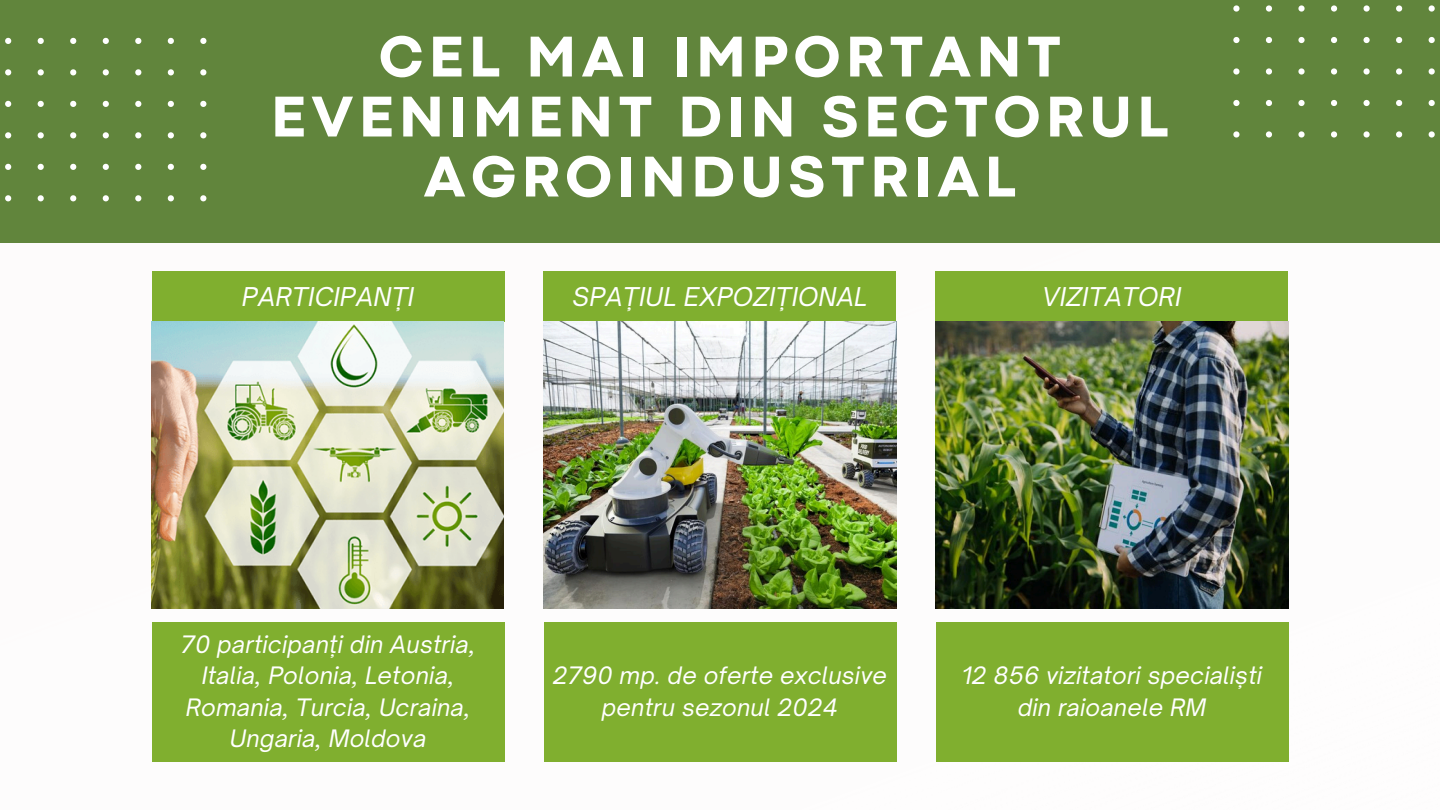
<style>
.page{position:relative;width:1440px;height:810px;background:#fff}
.page>*{position:absolute;margin:0;border:0;box-sizing:border-box;transform-origin:0 0}
.t1{font:800 60px/60px "Codec Pro";letter-spacing:.1em;color:#fff;text-align:center}
.t2{font:italic 24.8px "Open Sauce One";letter-spacing:.01em;color:#fff}
.t3{font:italic 23px/31.5px "Open Sauce One";letter-spacing:.01em;color:#fff;text-align:center}
</style>
<div class="page">
<div style="left:0;top:0;width:1440px;height:243px;background:#61853c"></div>
<div style="left:152px;top:271px;width:352px;height:50px;background:#80af2f"></div>
<div style="left:152px;top:622px;width:352px;height:139px;background:#80af2f"></div>
<div style="left:544px;top:271px;width:352px;height:50px;background:#80af2f"></div>
<div style="left:544px;top:622px;width:352px;height:139px;background:#80af2f"></div>
<div style="left:936px;top:271px;width:352px;height:50px;background:#80af2f"></div>
<div style="left:936px;top:622px;width:352px;height:139px;background:#80af2f"></div>
<svg style="left:1233px;top:5px;width:202px;height:133px"></svg>
<svg style="left:5px;top:38px;width:201px;height:163px"></svg>
<img style="left:544px;top:321px;width:352px;height:287px">
<img style="left:152px;top:321px;width:352px;height:287px">
<img style="left:936px;top:321px;width:352px;height:287px">
<h2 class="t1" style="left:271px;top:31px;width:899px">CEL MAI IMPORTANT<br>EVENIMENT DIN SECTORUL<br>AGROINDUSTRIAL</h2>
<p class="t2" style="left:242px;top:281px;width:174px">PARTICIPANȚI</p>
<p class="t2" style="left:572px;top:281px;width:296px">SPAȚIUL EXPOZIȚIONAL</p>
<p class="t2" style="left:1042px;top:281px;width:141px">VIZITATORI</p>
<h1 class="t3" style="left:181px;top:628px;width:296px">70 participanți din Austria,<br>Italia, Polonia, Letonia,<br>Romania, Turcia, Ucraina,<br>Ungaria, Moldova</h1>
<h2 class="t3" style="left:553px;top:660px;width:336px">2790 mp. de oferte exclusive pentru sezonul 2024</h2>
<p class="t3" style="left:962px;top:660px;width:302px">12 856 vizitatori specialiști din raioanele RM</p>
</div>
